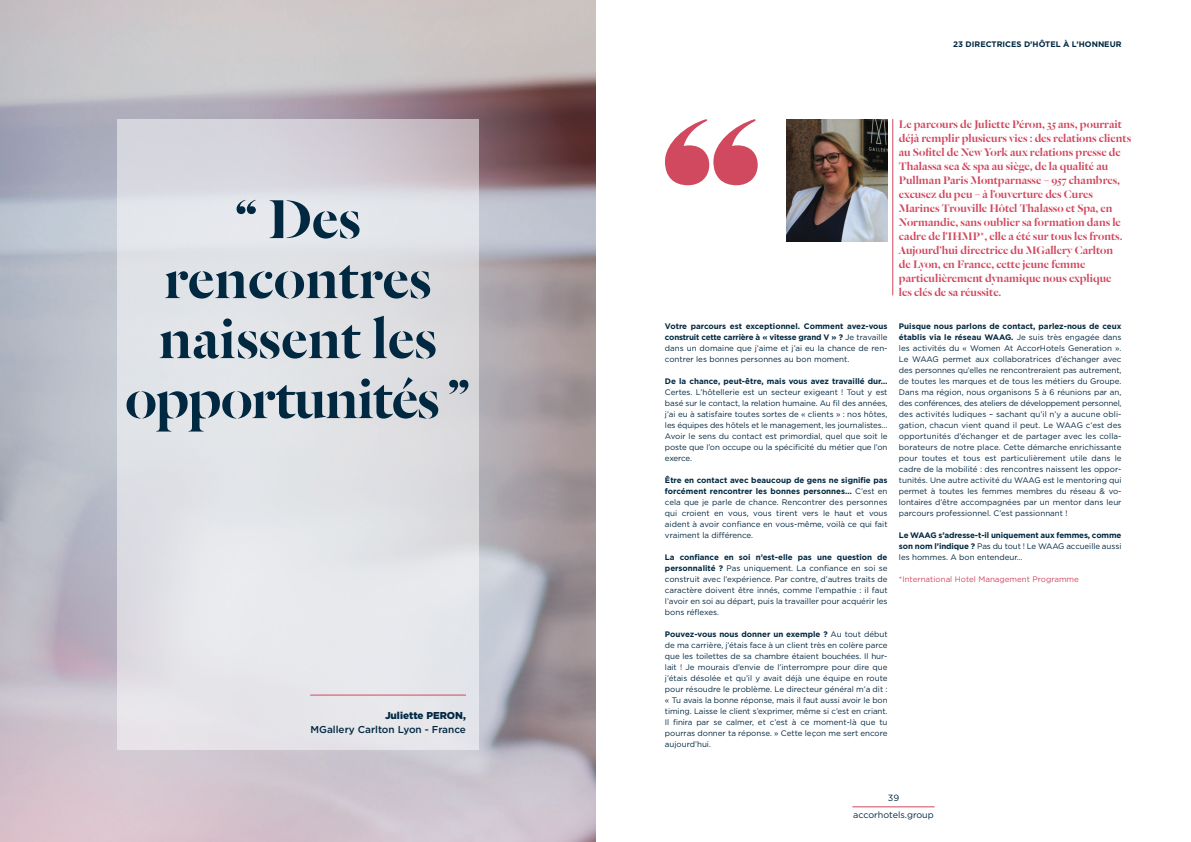
<style>
.page{position:relative;width:1191px;height:842px;background:#fff}
.page>*{position:absolute;margin:0;border:0;box-sizing:border-box;transform-origin:0 0}
.t1{font:500 60px/60px "Dala Floda";letter-spacing:-.005em;color:#002841;text-align:center}
.t2{font:500 12px/14px "Dala Floda";color:#d1495f}
.t3{font:500 10px "Gotham";color:#002841}
.t4{font:900 10px "Gotham";color:#002841}
.t5{font:9px/17px "Gotham";color:#002841;text-align:center}
.t6{font:8px/11px "Gotham";color:#002841;text-align:justify}
.t7{font:700 8px/11px "Gotham";color:#002841;text-align:justify}
.t8{font:8px "Gotham";color:#d1495f}
.s1{font-weight:700}
.s2{font-weight:400}
</style>
<div class="page">
<hr style="left:852px;top:806px;width:82px;height:1px;background:#d1495f">
<img style="left:0;top:0;width:595px;height:842px">
<img style="left:786px;top:119px;width:101px;height:123px">
<svg style="left:117px;top:119px;width:362px;height:630px;background:#dfe0e5"></svg>
<hr style="left:892px;top:119px;width:1px;height:176px;background:#d1495f">
<svg style="left:665px;top:119px;width:92px;height:66px"></svg>
<hr style="left:310px;top:694px;width:156px;height:1px;background:#d1495f">
<h1 class="t1" style="left:125px;top:187px;width:346px">“ Des rencontres naissent les opportunités ”</h1>
<p class="t4" style="left:385px;top:709px;width:82px">Juliette PERON,</p>
<p class="t3" style="left:310px;top:723px;width:157px">MGallery Carlton Lyon - France</p>
<p class="t7" style="left:953px;top:38px;width:170px">23 DIRECTRICES D’HÔTEL À L’HONNEUR</p>
<p class="t6" style="left:665px;top:320px;width:224px"><span class="s1">Votre parcours est exceptionnel. Comment avez-vous construit cette carrière à « vitesse grand V » ?</span> Je travaille dans un domaine que j’aime et j’ai eu la chance de ren&shy;contrer les bonnes personnes au bon moment.</p>
<p class="t7" style="left:665px;top:375px;width:224px">De la chance, peut-être, mais vous avez travaillé dur…</p>
<p class="t6" style="left:665px;top:386px;width:224px">Certes. L’hôtellerie est un secteur exigeant ! Tout y est basé sur le contact, la relation humaine. Au fil des années, j’ai eu à satisfaire toutes sortes de « clients » : nos hôtes, les équipes des hôtels et le management, les journalistes… Avoir le sens du contact est primordial, quel que soit le poste que l’on occupe ou la spécificité du métier que l’on exerce.</p>
<p class="t6" style="left:665px;top:474px;width:224px"><span class="s1">Être en contact avec beaucoup de gens ne signifie pas forcément rencontrer les bonnes personnes…</span> C’est en cela que je parle de chance. Rencontrer des personnes qui croient en vous, vous tirent vers le haut et vous aident à avoir confiance en vous-même, voilà ce qui fait vraiment la différence.</p>
<p class="t6" style="left:665px;top:551px;width:224px"><span class="s1">La confiance en soi n’est-elle pas une question de personnalité ?</span> Pas uniquement. La confiance en soi se construit avec l’expérience. Par contre, d’autres traits de caractère doivent être innés, comme l’empathie : il faut l’avoir en soi au départ, puis la travailler pour acquérir les bons réflexes.</p>
<p class="t6" style="left:665px;top:628px;width:224px"><span class="s1">Pouvez-vous nous donner un exemple ?</span> Au tout début de ma carrière, j’étais face à un client très en colère parce que les toilettes de sa chambre étaient bouchées. Il hur&shy;lait ! Je mourais d’envie de l’interrompre pour dire que j’étais désolée et qu’il y avait déjà une équipe en route pour résoudre le problème. Le directeur général m’a dit : « Tu avais la bonne réponse, mais il faut aussi avoir le bon timing. Laisse le client s’exprimer, même si c’est en criant.<br>Il finira par se calmer, et c’est à ce moment-là que tu pourras donner ta réponse. » Cette leçon me sert encore aujourd’hui.</p>
<p class="t2" style="left:899px;top:117px;width:234px">Le parcours de Juliette Péron, 35 ans, pourrait déjà remplir plusieurs vies : des relations clients au Sofitel de New York aux relations presse de Thalassa sea &amp; spa au siège, de la qualité au Pullman Paris Montparnasse – 957 chambres, excusez du peu – à l’ouverture des Cures Marines Trouville Hôtel Thalasso et Spa, en Normandie, sans oublier sa formation dans le cadre de l’IHMP*, elle a été sur tous les fronts.<br>Aujourd’hui directrice du MGallery Carlton<br>de Lyon, en France, cette jeune femme particulièrement dynamique nous explique<br>les clés de sa réussite.</p>
<p class="t6" style="left:899px;top:320px;width:224px"><span class="s1">Puisque nous parlons de contact, parlez-nous de ceux établis via le réseau WAAG.</span> Je suis très engagée dans les activités du « Women At AccorHotels Generation ».<br>Le WAAG permet aux collaboratrices d’échanger avec des personnes qu’elles ne rencontreraient pas autrement, de toutes les marques et de tous les métiers du Groupe.<br>Dans ma région, nous organisons 5 à 6 réunions par an, des conférences, des ateliers de développement personnel, des activités ludiques – sachant qu’il n’y a aucune obli&shy;gation, chacun vient quand il peut. Le WAAG c’est des opportunités d’échanger et de partager avec les colla&shy;borateurs de notre place. Cette démarche enrichissante pour toutes et tous est particulièrement utile dans le cadre de la mobilité : des rencontres naissent les oppor&shy;tunités. Une autre activité du WAAG est le mentoring qui permet à toutes les femmes membres du réseau &amp; vo&shy;lontaires d’être accompagnées par un mentor dans leur parcours professionnel. C’est passionnant !</p>
<p class="t7" style="left:899px;top:529px;width:224px">Le WAAG s’adresse-t-il uniquement aux femmes, comme son nom l’indique ? <span class="s2">Pas du tout ! Le WAAG accueille aussi les hommes. A bon entendeur…</span></p>
<p class="t8" style="left:899px;top:574px;width:181px">*International Hotel Management Programme</p>
<p class="t5" style="left:853px;top:789px;width:82px">39 accorhotels.group</p>
</div>
